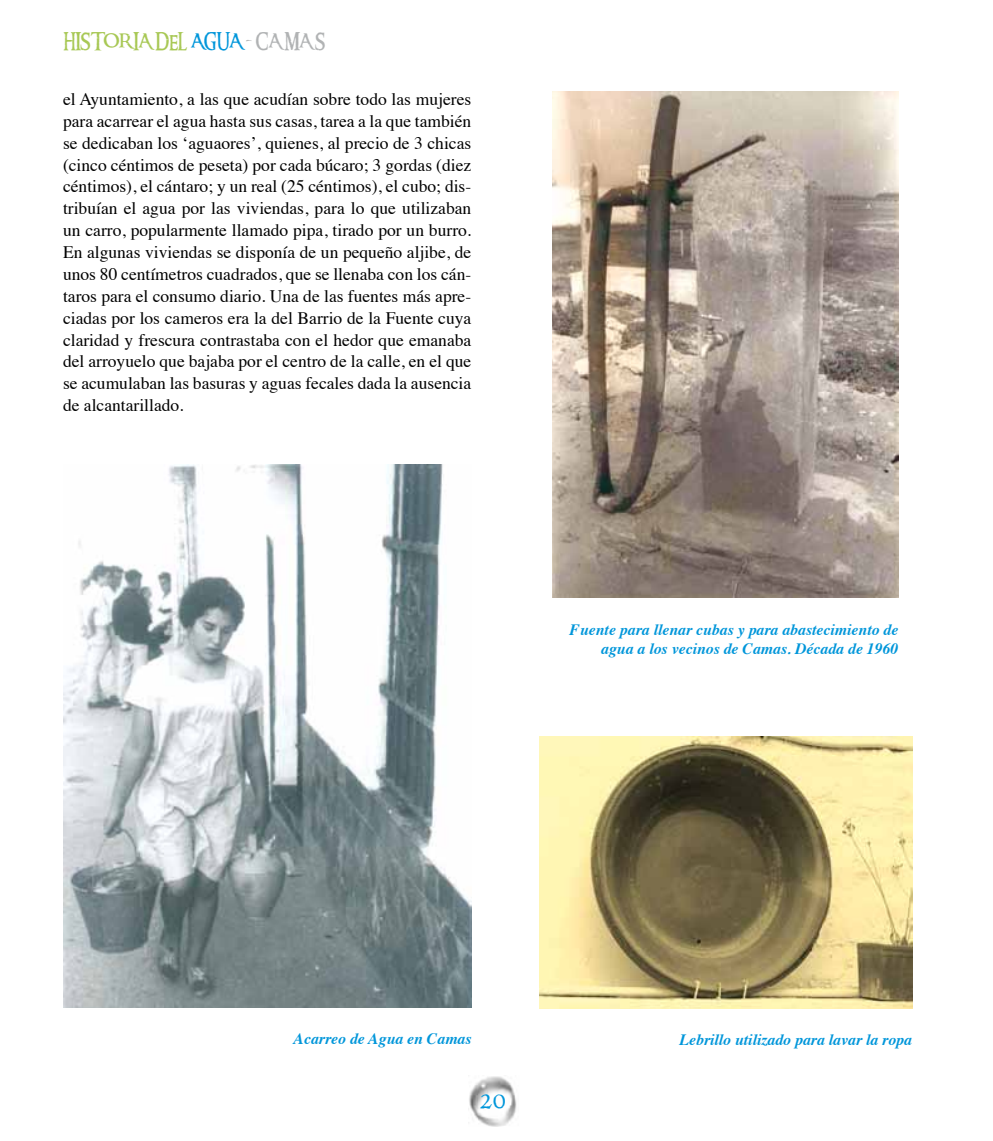
<style>
.page{position:relative;width:993px;height:1141px;background:#fff}
.page>*{position:absolute;margin:0;border:0;box-sizing:border-box;transform-origin:0 0}
.t1{font:500 26.25px "Ringbearer";color:#0096da}
.t2{font:17.5px/21.9px "Times";color:#000;text-align:justify}
.t3{font:500 17.5px "Ringbearer";color:#a8c855}
.t4{font:italic 700 15.75px/19.2px "Times";color:#0096da;text-align:right}
.s1{color:#0096da}
.s2{color:#b1b3b4}
</style>
<div class="page">
<img style="left:469px;top:1076px;width:48px;height:50px">
<img style="left:63px;top:464px;width:408px;height:544px">
<img style="left:552px;top:92px;width:346px;height:506px">
<img style="left:539px;top:736px;width:372px;height:273px">
<p class="t3" style="left:63px;top:28px;width:264px">HISTOR IA DEL <span class="s1">AGUA</span> <span class="s2">- CA MA S</span></p>
<p class="t2" style="left:63px;top:87px;width:409px">el Ayuntamiento, a las que acudían sobre todo las mujeres para acarrear el agua hasta sus casas, tarea a la que también se dedicaban los ‘aguaores’, quienes, al precio de 3 chicas (cinco céntimos de peseta) por cada búcaro; 3 gordas (diez céntimos), el cántaro; y un real (25 céntimos), el cubo; dis&shy;tribuían el agua por las viviendas, para lo que utilizaban un carro, popularmente llamado pipa, tirado por un burro.<br>En algunas viviendas se disponía de un pequeño aljibe, de unos 80 centímetros cuadrados, que se llenaba con los cán&shy;taros para el consumo diario. Una de las fuentes más apre&shy;ciadas por los cameros era la del Barrio de la Fuente cuya claridad y frescura contrastaba con el hedor que emanaba del arroyuelo que bajaba por el centro de la calle, en el que se acumulaban las basuras y aguas fecales dada la ausencia de alcantarillado.</p>
<p class="t4" style="left:569px;top:618px;width:330px">Fuente para llenar cubas y para abastecimiento de agua a los vecinos de Camas. Década de 1960</p>
<p class="t4" style="left:293px;top:1028px;width:179px">Acarreo de Agua en Camas</p>
<p class="t4" style="left:679px;top:1029px;width:234px">Lebrillo utilizado para lavar la ropa</p>
<h1 class="t1" style="left:479px;top:1081px;width:28px">20</h1>
</div>
